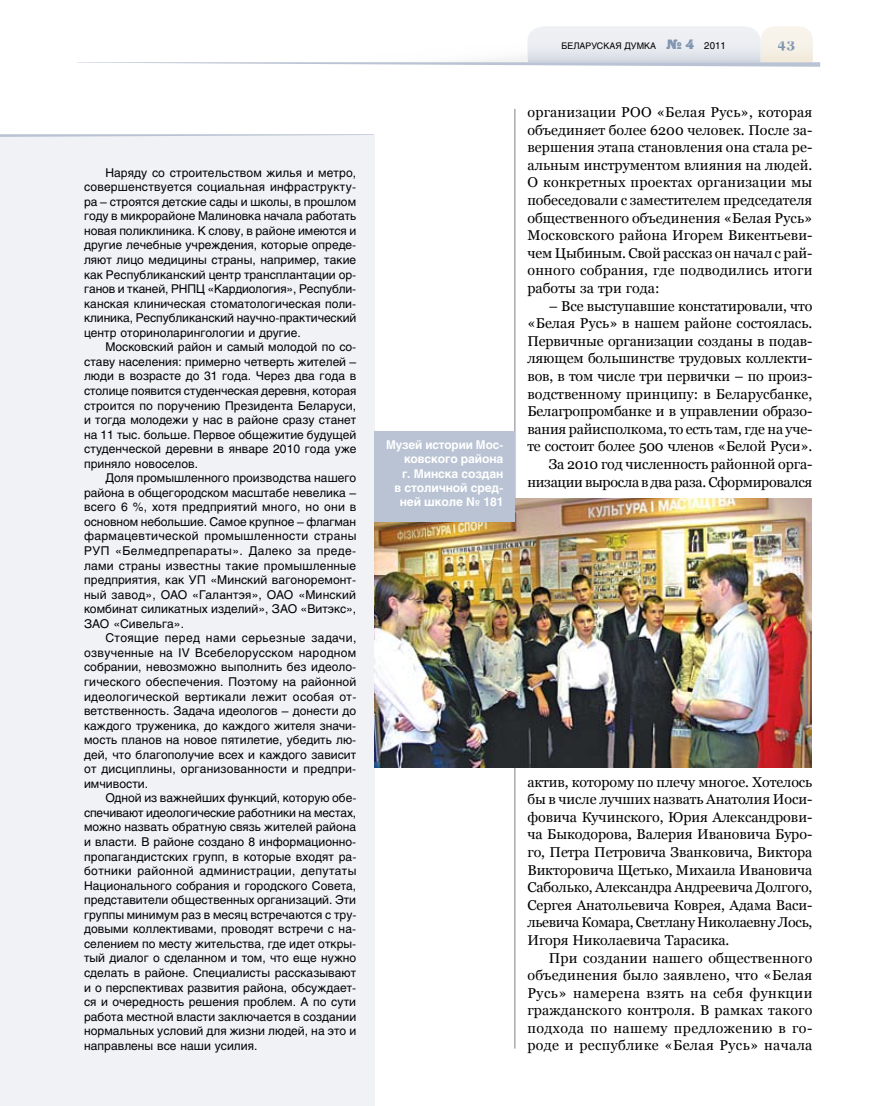
<style>
.page{position:relative;width:872px;height:1106px;background:#fff}
.page>*{position:absolute;margin:0;border:0;box-sizing:border-box;transform-origin:0 0}
.t1{font:14.25px/17.5px "Georgia";letter-spacing:-.01em;color:#000;text-align:justify}
.t2{font:700 13.5px "Georgia";color:#8095af}
.t3{font:12px/14.5px "Helios";color:#000;text-align:justify}
.t4{font:700 12px/14.4px "Helios";letter-spacing:-.01em;color:#fff;text-align:right}
.t5{font:9px "Helios";color:#000}
.s1{font-family:"Black Grotesk C";font-size:13.5px;color:#8095af}
.s2{font-size:9.75px}
</style>
<div class="page">
<hr style="left:514px;top:109px;width:1px;height:939px;background:#818084">
<svg style="left:77px;top:26px;width:743px;height:41px"></svg>
<div style="left:0;top:134px;width:374px;height:972px;background:#f0f2f6"></div>
<svg style="left:0;top:134px;width:374px;height:3px"></svg>
<img style="left:374px;top:498px;width:438px;height:270px">
<div style="left:374px;top:431px;width:140px;height:91px;background:#b9c3d3"></div>
<p class="t3" style="left:84px;top:165px;width:274px;text-indent:21px">Наряду со строительством жилья и метро, совершенствуется социальная инфраструкту&shy;ра – строятся детские сады и школы, в прошлом году в микрорайоне Малиновка начала работать новая поликлиника. К слову, в районе имеются и другие лечебные учреждения, которые опреде&shy;ляют лицо медицины страны, например, такие как Республиканский центр трансплантации ор&shy;ганов и тканей, РНПЦ «Кардиология», Республи&shy;канская клиническая стоматологическая поли&shy;клиника, Республиканский научно-практический центр оториноларингологии и другие.</p>
<p class="t3" style="left:84px;top:340px;width:274px;text-indent:21px">Московский район и самый молодой по со&shy;ставу населения: примерно четверть жителей – люди в возрасте до 31 года. Через два года в столице появится студенческая деревня, которая строится по поручению Президента Беларуси, и тогда молодежи у нас в районе сразу станет на 11 тыс. больше. Первое общежитие будущей студенческой деревни в январе 2010 года уже приняло новоселов.</p>
<p class="t3" style="left:84px;top:470px;width:274px;text-indent:21px">Доля промышленного производства нашего района в общегородском масштабе невелика – всего 6 %, хотя предприятий много, но они в основном небольшие. Самое крупное – флагман фармацевтической промышленности страны РУП «Белмедпрепараты». Далеко за преде&shy;лами страны известны такие промышленные предприятия, как УП «Минский вагоноремонт&shy;ный завод», ОАО «Галантэя», ОАО «Минский комбинат силикатных изделий», ЗАО «Витэкс», ЗАО «Сивельга».</p>
<p class="t3" style="left:84px;top:630px;width:274px;text-indent:21px">Стоящие перед нами серьезные задачи, озвученные на IV Всебелорусском народном собрании, невозможно выполнить без идеоло&shy;гического обеспечения. Поэтому на районной идеологической вертикали лежит особая от&shy;ветственность. Задача идеологов – донести до каждого труженика, до каждого жителя значи&shy;мость планов на новое пятилетие, убедить лю&shy;дей, что благополучие всех и каждого зависит от дисциплины, организованности и предпри&shy;имчивости.</p>
<p class="t3" style="left:84px;top:790px;width:274px;text-indent:21px">Одной из важнейших функций, которую обе&shy;спечивают идеологические работники на местах, можно назвать обратную связь жителей района и власти. В районе создано 8 информационно&shy;пропагандистских групп, в которые входят ра&shy;ботники районной администрации, депутаты Национального собрания и городского Совета, представители общественных организаций. Эти группы минимум раз в месяц встречаются с тру&shy;довыми коллективами, проводят встречи с на&shy;селением по месту жительства, где идет откры&shy;тый диалог о сделанном и том, что еще нужно сделать в районе. Специалисты рассказывают и о перспективах развития района, обсуждает&shy;ся и очередность решения проблем. А по сути работа местной власти заключается в создании нормальных условий для жизни людей, на это и направлены все наши усилия.</p>
<p class="t4" style="left:386px;top:437px;width:119px">Музей истории Мос&shy;ковского района<br>г. Минска создан<br>в столичной сред&shy;ней школе № 181</p>
<p class="t5" style="left:561px;top:40px;width:166px">БЕЛАРУСКАЯ ДУМКА <span class="s1">№ 4</span> <span class="s2">2011</span></p>
<p class="t2" style="left:778px;top:36px;width:19px">43</p>
<p class="t1" style="left:527px;top:103px;width:286px">организации РОО «Белая Русь», которая объединяет более 6200 человек. После за&shy;вершения этапа становления она стала ре&shy;альным инструментом влияния на людей.<br>О конкретных проектах организации мы побеседовали с заместителем председателя общественного объединения «Белая Русь» Московского района Игорем Викентьеви&shy;чем Цыбиным. Свой рассказ он начал с рай&shy;онного собрания, где подводились итоги работы за три года:</p>
<p class="t1" style="left:527px;top:297px;width:286px;text-align:right">– Все выступавшие констатировали, что «Белая Русь» в нашем районе состоялась.<br>Первичные организации созданы в подав&shy;ляющем большинстве трудовых коллекти&shy;вов, в том числе три первички – по произ&shy;водственному принципу: в Беларусбанке, Белагропромбанке и в управлении образо&shy;вания райисполкома, то есть там, где на уче&shy;те состоит более 500 членов «Белой Руси».<br>За 2010 год численность районной орга&shy;низации выросла в два раза. Сформировался</p>
<p class="t1" style="left:527px;top:773px;width:286px">актив, которому по плечу многое. Хотелось бы в числе лучших назвать Анатолия Иоси&shy;фовича Кучинского, Юрия Александрови&shy;ча Быкодорова, Валерия Ивановича Буро&shy;го, Петра Петровича Званковича, Виктора Викторовича Щетько, Михаила Ивановича Саболько, Александра Андреевича Долгого, Сергея Анатольевича Коврея, Адама Васи&shy;льевича Комара, Светлану Николаевну Лось, Игоря Николаевича Тарасика.</p>
<p class="t1" style="left:527px;top:948px;width:286px;text-indent:21px">При создании нашего общественного объединения было заявлено, что «Белая Русь» намерена взять на себя функции гражданского контроля. В рамках такого подхода по нашему предложению в го&shy;роде и республике «Белая Русь» начала</p>
</div>
